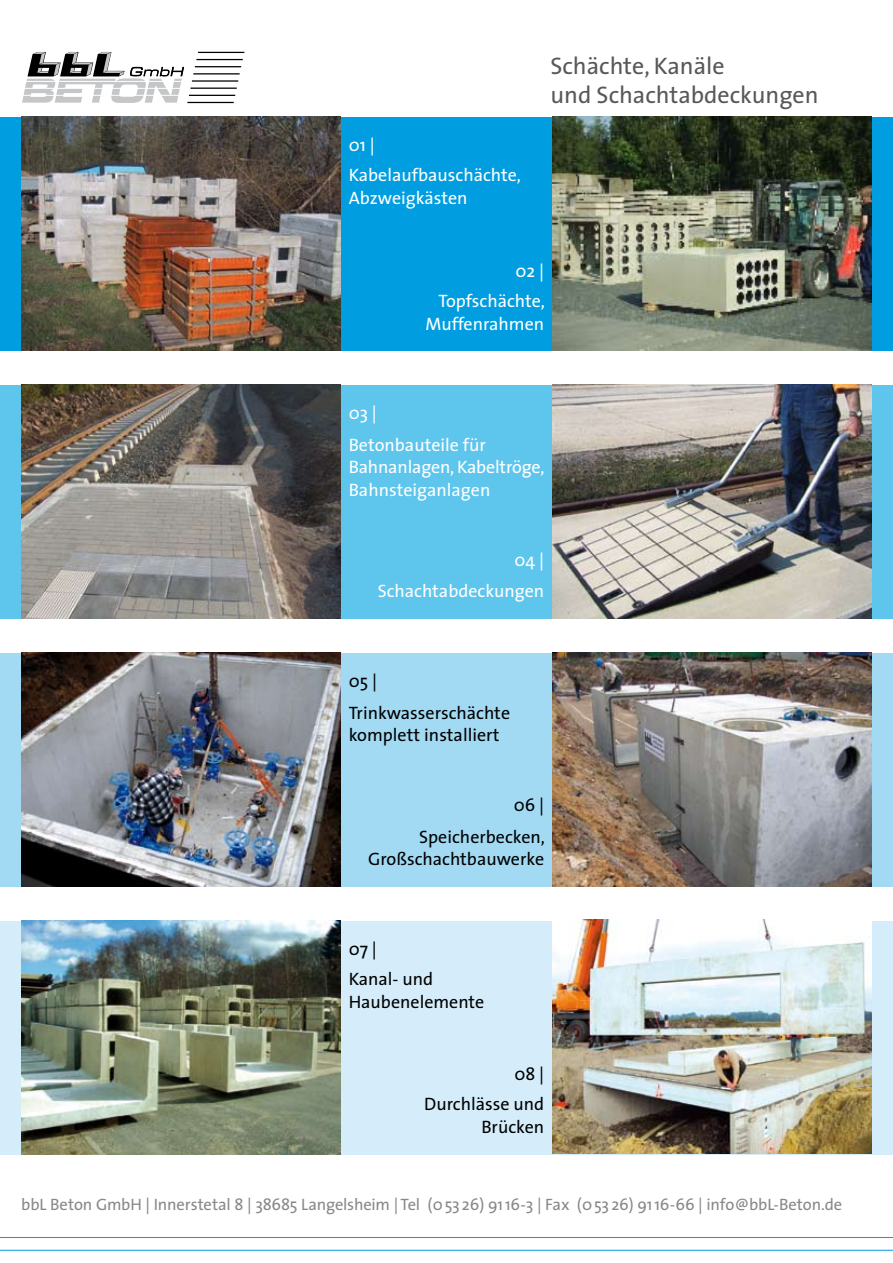
<style>
.page{position:relative;width:893px;height:1263px;background:#fff}
.page>*{position:absolute;margin:0;border:0;box-sizing:border-box;transform-origin:0 0}
.t1{font:24px/28.8px "The Sans";color:#58585a}
.t2{font:18px/31.5px "The Sans";color:#fff}
.t3{font:18px/30px "The Sans";color:#000}
.t4{font:16.5px "The Sans";letter-spacing:-.01em;color:#878889}
</style>
<div class="page">
<div style="left:0;top:921px;width:893px;height:233px;background:#d5edfa"></div>
<div style="left:0;top:653px;width:893px;height:234px;background:#a2daf4"></div>
<div style="left:0;top:385px;width:893px;height:234px;background:#5ec5ed"></div>
<div style="left:0;top:117px;width:893px;height:234px;background:#009ee0"></div>
<img style="left:21px;top:385px;width:319px;height:234px">
<hr style="left:0;top:1250px;width:893px;height:1px;background:#009ee0">
<hr style="left:0;top:1237px;width:893px;height:1px;background:#009ee0">
<img style="left:553px;top:117px;width:319px;height:234px">
<img style="left:21px;top:921px;width:319px;height:233px">
<svg style="left:21px;top:52px;width:164px;height:65px"></svg>
<hr style="left:192px;top:80px;width:46px;height:2px;background:#000">
<hr style="left:193px;top:73px;width:47px;height:1px;background:#000">
<hr style="left:195px;top:66px;width:46px;height:1px;background:#000">
<hr style="left:196px;top:59px;width:47px;height:1px;background:#000">
<hr style="left:198px;top:52px;width:46px;height:1px;background:#000">
<hr style="left:190px;top:88px;width:47px;height:1px;background:#000">
<hr style="left:189px;top:95px;width:46px;height:1px;background:#000">
<hr style="left:187px;top:102px;width:47px;height:1px;background:#000">
<hr style="left:26px;top:81px;width:158px;height:1px;background:#fff">
<hr style="left:24px;top:88px;width:158px;height:1px;background:#fff">
<hr style="left:23px;top:95px;width:158px;height:1px;background:#fff">
<img style="left:553px;top:385px;width:319px;height:234px">
<img style="left:21px;top:653px;width:319px;height:234px">
<img style="left:553px;top:920px;width:319px;height:234px">
<img style="left:553px;top:653px;width:319px;height:234px">
<img style="left:21px;top:117px;width:319px;height:234px">
<p class="t2" style="left:349px;top:130px;width:174px;line-height:30px">01 |<br>Kabelaufbauschächte,</p>
<p class="t2" style="left:349px;top:181px;width:120px">Abzweigkästen</p>
<h1 class="t1" style="left:550px;top:51px;width:270px">Schächte, Kanäle<br>und Schachtabdeckungen</h1>
<p class="t2" style="left:438px;top:255px;width:108px;line-height:30px;text-align:right">02 |<br>Topfschächte,</p>
<p class="t2" style="left:425px;top:307px;width:120px">Muffenrahmen</p>
<p class="t2" style="left:349px;top:397px;width:139px">03 |<br>Betonbauteile für</p>
<p class="t2" style="left:349px;top:455px;width:197px;line-height:22.5px">Bahnanlagen, Kabeltröge,<br>Bahnsteiganlagen</p>
<p class="t2" style="left:378px;top:544px;width:168px;text-align:right">04 |<br>Schachtabdeckungen</p>
<p class="t3" style="left:349px;top:665px;width:163px;line-height:31.5px">05 |<br>Trinkwasserschächte</p>
<p class="t3" style="left:349px;top:719px;width:152px">komplett installiert</p>
<p class="t3" style="left:419px;top:789px;width:127px;line-height:31.5px;text-align:right">06 |<br>Speicherbecken,</p>
<p class="t3" style="left:368px;top:844px;width:178px">Großschachtbauwerke</p>
<p class="t3" style="left:349px;top:933px;width:86px">07 |<br>Kanal- und</p>
<p class="t3" style="left:349px;top:986px;width:137px">Haubenelemente</p>
<p class="t3" style="left:424px;top:1058px;width:122px;text-align:right">08 |<br>Durchlässe und</p>
<p class="t3" style="left:481px;top:1111px;width:64px">Brücken</p>
<p class="t4" style="left:21px;top:1190px;width:823px">bbL Beton GmbH | Innerstetal 8 | 38685 Langelsheim |Tel (053 26) 9116-3 | Fax (053 26) 9116-66 | info@bbL-Beton.de</p>
</div>
